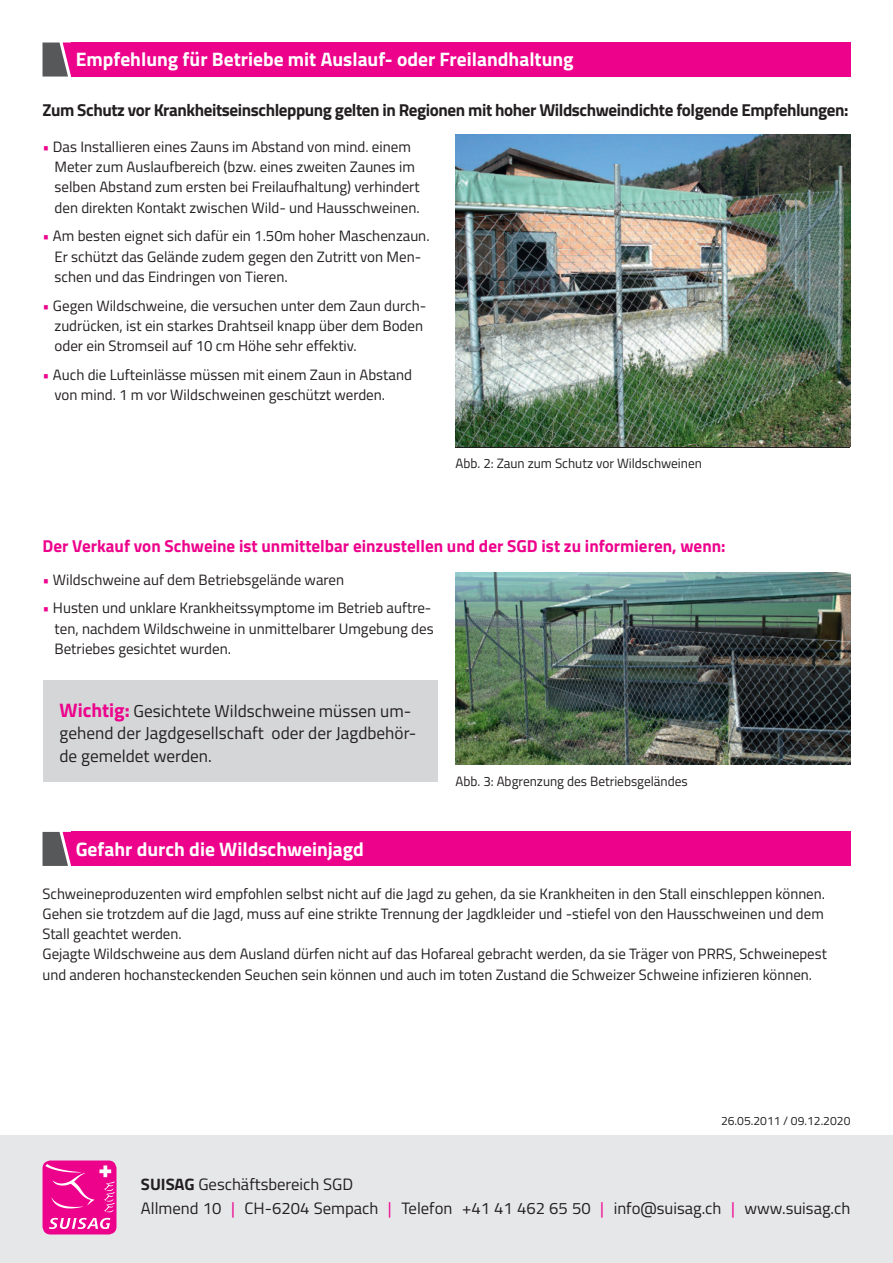
<style>
.page{position:relative;width:893px;height:1263px;background:#fff}
.page>*{position:absolute;margin:0;border:0;box-sizing:border-box;transform-origin:0 0}
.t1{font:700 19.5px "Titillium Web";color:#fff}
.t2{font:17.25px/22.5px "Titillium Web";color:#231f20}
.t3{font:700 17.25px "Titillium Web";letter-spacing:-.025em;color:#231f20}
.t4{font:700 17.25px "Titillium Web";color:#ed028c}
.t5{font:16.5px/24px "Titillium Web";color:#231f20}
.t6{font:15px/20.2px "Titillium Web";color:#231f20}
.t7{font:13.5px "Titillium Web";color:#231f20}
.t8{font:12px "Titillium Web";color:#231f20}
.s1{color:#ed028c}
.s2{font-weight:700;font-size:19.5px;color:#ed028c}
.s3{font-weight:700}
</style>
<div class="page">
<div style="left:0;top:1135px;width:893px;height:128px;background:#e6e7e9"></div>
<div style="left:43px;top:1160px;width:73px;height:74px;background:#ed028c;border-radius:8px"></div>
<svg style="left:49px;top:1218px;width:61px;height:11px"></svg>
<svg style="left:45px;top:1164px;width:70px;height:48px"></svg>
<svg style="left:43px;top:832px;width:28px;height:34px"></svg>
<div style="left:71px;top:832px;width:779px;height:34px;background:#ed028c"></div>
<svg style="left:43px;top:43px;width:28px;height:34px"></svg>
<div style="left:71px;top:43px;width:779px;height:34px;background:#ed028c"></div>
<img style="left:455px;top:573px;width:395px;height:191px">
<img style="left:455px;top:135px;width:395px;height:312px">
<div style="left:43px;top:681px;width:394px;height:101px;background:#d5d6d8"></div>
<h1 class="t1" style="left:76px;top:49px;width:499px">Empfehlung für Betriebe mit Auslauf- oder Freilandhaltung</h1>
<p class="t3" style="left:43px;top:100px;width:808px">Zum Schutz vor Krankheitseinschleppung gelten in Regionen mit hoher Wildschweindichte folgende Empfehlungen:</p>
<p class="t6" style="left:55px;top:138px;width:367px;text-indent:-12px"><span class="s1">•</span> Das Installieren eines Zauns im Abstand von mind. einem Meter zum Auslaufbereich (bzw. eines zweiten Zaunes im selben Abstand zum ersten bei Freilaufhaltung) verhindert den direkten Kontakt zwischen Wild- und Hausschweinen.</p>
<p class="t6" style="left:55px;top:227px;width:377px;text-indent:-12px"><span class="s1">•</span> Am besten eignet sich dafür ein 1.50m hoher Maschenzaun.<br>Er schützt das Gelände zudem gegen den Zutritt von Men&shy;schen und das Eindringen von Tieren.</p>
<p class="t6" style="left:55px;top:297px;width:373px;text-indent:-12px"><span class="s1">•</span> Gegen Wildschweine, die versuchen unter dem Zaun durch&shy;zudrücken, ist ein starkes Drahtseil knapp über dem Boden oder ein Stromseil auf 10 cm Höhe sehr effektiv.</p>
<p class="t6" style="left:55px;top:366px;width:359px;text-indent:-12px"><span class="s1">•</span> Auch die Lufteinlässe müssen mit einem Zaun in Abstand von mind. 1 m vor Wildschweinen geschützt werden.</p>
<p class="t7" style="left:455px;top:457px;width:248px">Abb. 2: Zaun zum Schutz vor Wildschweinen</p>
<p class="t4" style="left:43px;top:536px;width:685px">Der Verkauf von Schweine ist unmittelbar einzustellen und der SGD ist zu informieren, wenn:</p>
<p class="t6" style="left:43px;top:570px;width:303px"><span class="s1">•</span> Wildschweine auf dem Betriebsgelände waren</p>
<p class="t6" style="left:55px;top:599px;width:381px;text-indent:-12px"><span class="s1">•</span> Husten und unklare Krankheitssymptome im Betrieb auftre&shy;ten, nachdem Wildschweine in unmittelbarer Umgebung des<br>Betriebes gesichtet wurden.</p>
<p class="t2" style="left:60px;top:701px;width:358px"><span class="s2">Wichtig:</span> Gesichtete Wildschweine müssen um&shy;gehend der Jagdgesellschaft oder der Jagdbehör&shy;de gemeldet werden.</p>
<h1 class="t1" style="left:76px;top:838px;width:290px">Gefahr durch die Wildschweinjagd</h1>
<p class="t7" style="left:455px;top:776px;width:234px">Abb. 3: Abgrenzung des Betriebsgeländes</p>
<p class="t6" style="left:43px;top:885px;width:786px">Schweineproduzenten wird empfohlen selbst nicht auf die Jagd zu gehen, da sie Krankheiten in den Stall einschleppen können.<br>Gehen sie trotzdem auf die Jagd, muss auf eine strikte Trennung der Jagdkleider und -stiefel von den Hausschweinen und dem Stall geachtet werden.<br>Gejagte Wildschweine aus dem Ausland dürfen nicht auf das Hofareal gebracht werden, da sie Träger von PRRS, Schweinepest und anderen hochansteckenden Seuchen sein können und auch im toten Zustand die Schweizer Schweine infizieren können.</p>
<p class="t8" style="left:721px;top:1115px;width:131px">26.05.2011 / 09.12.2020</p>
<p class="t5" style="left:141px;top:1173px;width:711px"><span class="s3">SUISAG</span> Geschäftsbereich SGD<br>Allmend 10 <span class="s1">|</span> CH-6204 Sempach <span class="s1">|</span> Telefon +41 41 462 65 50 <span class="s1">|</span> info@suisag.ch <span class="s1">|</span> www.suisag.ch</p>
</div>
